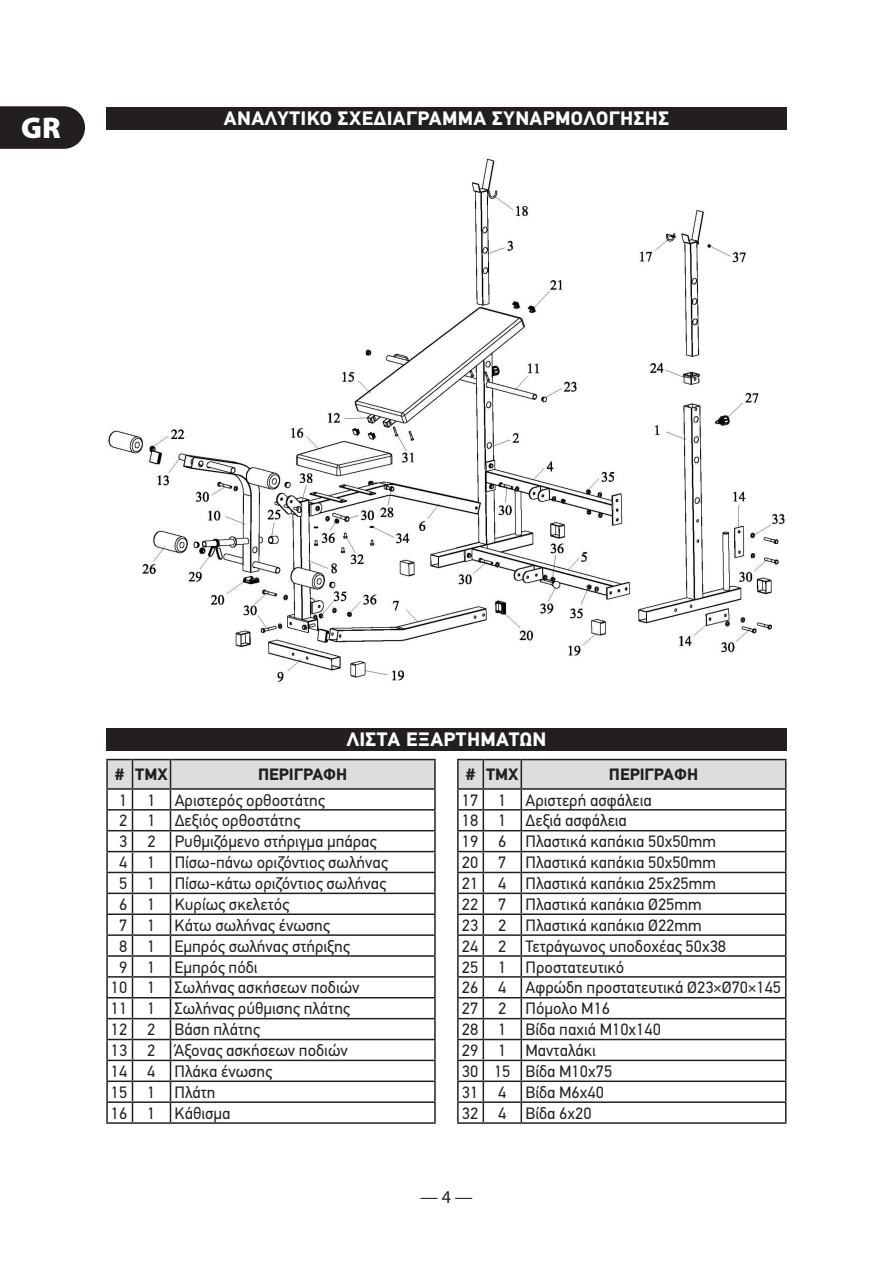
<style>
.page{position:relative;width:893px;height:1263px;background:#fff}
.page>*{position:absolute;margin:0;border:0;box-sizing:border-box;transform-origin:0 0}
.t1{font:900 30px "Myriad Pro";color:#fff}
.t2{font:700 19.5px "PF Din Text Pro";letter-spacing:.02em;color:#fff}
.t3{font:18px "Myriad Pro";color:#231f20}
.t4{font:16.5px/20.9px "PF Din Text Pro";color:#231f20}
.t5{font:700 16.5px "PF Din Text Pro";color:#231f20}
</style>
<div class="page">
<svg style="left:0;top:106px;width:85px;height:43px;background:#312d2e"></svg>
<div style="left:106px;top:107px;width:681px;height:23px;background:#231f20"></div>
<img style="left:108px;top:158px;width:677px;height:525px">
<div style="left:106px;top:728px;width:681px;height:23px;background:#231f20"></div>
<hr style="left:106px;top:1122px;width:26px;height:2px;background:#231f20">
<hr style="left:132px;top:1122px;width:38px;height:2px;background:#231f20">
<hr style="left:170px;top:1122px;width:266px;height:2px;background:#231f20">
<svg style="left:106px;top:759px;width:330px;height:363px"></svg>
<svg style="left:457px;top:759px;width:329px;height:363px"></svg>
<hr style="left:457px;top:1122px;width:26px;height:2px;background:#231f20">
<hr style="left:483px;top:1122px;width:38px;height:2px;background:#231f20">
<hr style="left:521px;top:1122px;width:265px;height:2px;background:#231f20">
<h1 class="t1" style="left:21px;top:108px;width:41px">GR</h1>
<p class="t2" style="left:224px;top:107px;width:447px">ΑΝΑΛΥΤΙΚΟ ΣΧΕΔΙΑΓΡΑΜΜΑ ΣΥΝΑΡΜΟΛΟΓΗΣΗΣ</p>
<p class="t2" style="left:347px;top:728px;width:201px">ΛΙΣΤΑ ΕΞΑΡΤΗΜΑΤΩΝ</p>
<p class="t5" style="left:115px;top:765px;width:54px"># ΤΜΧ</p>
<p class="t5" style="left:258px;top:765px;width:91px">ΠΕΡΙΓΡΑΦΗ</p>
<p class="t4" style="left:119px;top:790px;width:207px">1 1 Αριστερός ορθοστάτης</p>
<p class="t4" style="left:119px;top:810px;width:183px">2 1 Δεξιός ορθοστάτης</p>
<p class="t4" style="left:119px;top:831px;width:259px">3 2 Ρυθμιζόμενο στήριγμα μπάρας</p>
<p class="t4" style="left:119px;top:852px;width:270px">4 1 Πίσω-πάνω οριζόντιος σωλήνας</p>
<p class="t4" style="left:119px;top:873px;width:269px">5 1 Πίσω-κάτω οριζόντιος σωλήνας</p>
<p class="t4" style="left:119px;top:894px;width:172px">6 1 Κυρίως σκελετός</p>
<p class="t4" style="left:119px;top:915px;width:212px">7 1 Κάτω σωλήνας ένωσης</p>
<p class="t4" style="left:119px;top:936px;width:232px">8 1 Εμπρός σωλήνας στήριξης</p>
<p class="t4" style="left:119px;top:957px;width:140px">9 1 Εμπρός πόδι</p>
<p class="t4" style="left:111px;top:977px;width:250px">10 1 Σωλήνας ασκήσεων ποδιών</p>
<p class="t4" style="left:111px;top:998px;width:241px">11 1 Σωλήνας ρύθμισης πλάτης</p>
<p class="t4" style="left:111px;top:1019px;width:150px">12 2 Βάση πλάτης</p>
<p class="t4" style="left:111px;top:1040px;width:238px">13 2 Άξονας ασκήσεων ποδιών</p>
<p class="t4" style="left:111px;top:1061px;width:163px">14 4 Πλάκα ένωσης</p>
<p class="t4" style="left:111px;top:1082px;width:106px">15 1 Πλάτη</p>
<p class="t4" style="left:111px;top:1103px;width:121px">16 1 Κάθισμα</p>
<p class="t5" style="left:466px;top:765px;width:54px"># ΤΜΧ</p>
<p class="t5" style="left:609px;top:765px;width:91px">ΠΕΡΙΓΡΑΦΗ</p>
<p class="t4" style="left:462px;top:790px;width:321px">17 1 Αριστερή ασφάλεια<br>18 1 Δεξιά ασφάλεια<br>19 6 Πλαστικά καπάκια 50x50mm<br>20 7 Πλαστικά καπάκια 50x50mm<br>21 4 Πλαστικά καπάκια 25x25mm<br>22 7 Πλαστικά καπάκια Ø25mm<br>23 2 Πλαστικά καπάκια Ø22mm<br>24 2 Τετράγωνος υποδοχέας 50x38<br>25 1 Προστατευτικό<br>26 4 Αφρώδη προστατευτικά Ø23×Ø70×145<br>27 2 Πόμολο Μ16<br>28 1 Βίδα παχιά Μ10x140<br>29 1 Μανταλάκι<br>30 15 Βίδα M10x75<br>31 4 Βίδα M6x40<br>32 4 Βίδα 6x20</p>
<p class="t3" style="left:420px;top:1186px;width:54px">— 4 —</p>
</div>
